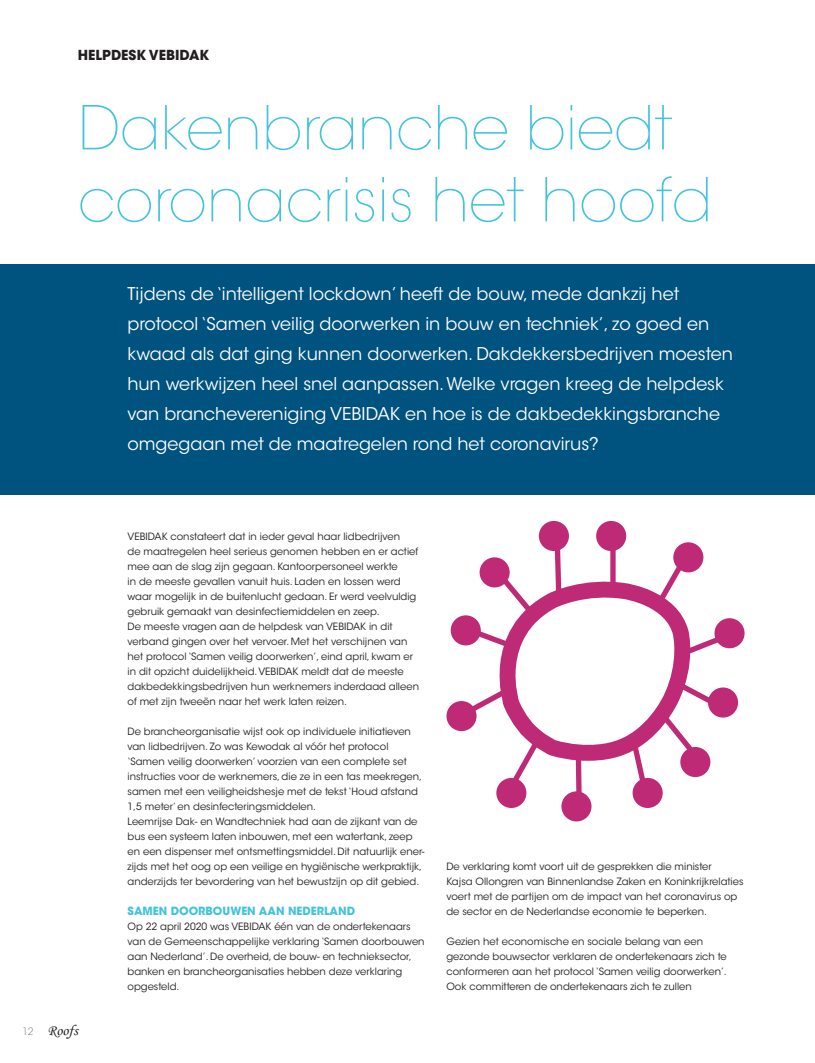
<style>
.page{position:relative;width:815px;height:1063px;background:#fff}
.page>*{position:absolute;margin:0;border:0;box-sizing:border-box;transform-origin:0 0}
.t1{font:200 60px/72px "ITC Avant Garde Std";color:#42c3dc}
.t2{font:17.5px/30px "ITC Avant Garde Std";color:#fff}
.t3{font:15px "Monotype Corsiva";color:#231f20}
.t4{font:700 13.75px "ITC Avant Garde Std";color:#231f20}
.t5{font:700 11.25px "ITC Avant Garde Std";color:#42c3dc}
.t6{font:10px/15px "ITC Avant Garde Std";color:#231f20}
.s1{font-family:"ITC Avant Garde Std";font-weight:200;font-size:10px}
</style>
<div class="page">
<div style="left:0;top:264px;width:815px;height:230px;background:#00537f"></div>
<svg style="left:499px;top:585px;width:191px;height:176px"></svg>
<svg style="left:552px;top:548px;width:12px;height:55px"></svg>
<div style="left:610px;top:548px;width:6px;height:41px;background:#be2a75"></div>
<svg style="left:651px;top:561px;width:36px;height:51px"></svg>
<svg style="left:675px;top:631px;width:54px;height:30px"></svg>
<svg style="left:628px;top:677px;width:89px;height:112px"></svg>
<svg style="left:573px;top:748px;width:11px;height:44px"></svg>
<svg style="left:506px;top:731px;width:40px;height:58px"></svg>
<svg style="left:465px;top:683px;width:51px;height:36px"></svg>
<svg style="left:463px;top:573px;width:77px;height:80px"></svg>
<div style="left:539px;top:521px;width:30px;height:30px;background:#be2a75;border-radius:50%"></div>
<div style="left:596px;top:521px;width:30px;height:30px;background:#be2a75;border-radius:50%"></div>
<div style="left:673px;top:542px;width:30px;height:30px;background:#be2a75;border-radius:50%"></div>
<div style="left:714px;top:618px;width:31px;height:30px;background:#be2a75;border-radius:50%"></div>
<div style="left:708px;top:687px;width:30px;height:31px;background:#be2a75;border-radius:50%"></div>
<div style="left:680px;top:747px;width:30px;height:30px;background:#be2a75;border-radius:50%"></div>
<div style="left:633px;top:778px;width:30px;height:30px;background:#be2a75;border-radius:50%"></div>
<div style="left:561px;top:791px;width:30px;height:30px;background:#be2a75;border-radius:50%"></div>
<div style="left:496px;top:778px;width:30px;height:30px;background:#be2a75;border-radius:50%"></div>
<div style="left:446px;top:701px;width:31px;height:30px;background:#be2a75;border-radius:50%"></div>
<div style="left:451px;top:615px;width:30px;height:30px;background:#be2a75;border-radius:50%"></div>
<div style="left:480px;top:557px;width:30px;height:30px;background:#be2a75;border-radius:50%"></div>
<h3 class="t4" style="left:78px;top:46px;width:133px">HELPDESK VEBIDAK</h3>
<h1 class="t1" style="left:78px;top:93px;width:636px">Dakenbranche biedt coronacrisis het hoofd</h1>
<p class="t2" style="left:128px;top:279px;width:607px">Tijdens de ‘intelligent lockdown’ heeft de bouw, mede dankzij het protocol ‘Samen veilig doorwerken in bouw en techniek’, zo goed en kwaad als dat ging kunnen doorwerken. Dakdekkersbedrijven moesten hun werkwijzen heel snel aanpassen. Welke vragen kreeg de helpdesk van branchevereniging VEBIDAK en hoe is de dakbedekkingsbranche omgegaan met de maatregelen rond het coronavirus?</p>
<h3 class="t3" style="left:22px;top:1021px;width:57px"><span class="s1">12</span> Roofs</h3>
<p class="t6" style="left:128px;top:529px;width:293px">VEBIDAK constateert dat in ieder geval haar lidbedrijven<br>de maatregelen heel serieus genomen hebben en er actief mee aan de slag zijn gegaan. Kantoorpersoneel werkte<br>in de meeste gevallen vanuit huis. Laden en lossen werd waar mogelijk in de buitenlucht gedaan. Er werd veelvuldig gebruik gemaakt van desinfectiemiddelen en zeep.<br>De meeste vragen aan de helpdesk van VEBIDAK in dit verband gingen over het vervoer. Met het verschijnen van het protocol ‘Samen veilig doorwerken’, eind april, kwam er in dit opzicht duidelijkheid. VEBIDAK meldt dat de meeste dakbedekkingsbedrijven hun werknemers inderdaad alleen of met zijn tweeën naar het werk laten reizen.</p>
<p class="t6" style="left:128px;top:724px;width:299px">De brancheorganisatie wijst ook op individuele initiatieven van lidbedrijven. Zo was Kewodak al vóór het protocol ‘Samen veilig doorwerken’ voorzien van een complete set instructies voor de werknemers, die ze in een tas meekregen, samen met een veiligheidshesje met de tekst ‘Houd afstand 1,5 meter’ en desinfecteringsmiddelen.<br>Leemrijse Dak- en Wandtechniek had aan de zijkant van de bus een systeem laten inbouwen, met een watertank, zeep en een dispenser met ontsmettingsmiddel. Dit natuurlijk ener&shy;zijds met het oog op een veilige en hygiënische werkpraktijk, anderzijds ter bevordering van het bewustzijn op dit gebied.</p>
<p class="t5" style="left:128px;top:904px;width:229px">SAMEN DOORBOUWEN AAN NEDERLAND</p>
<p class="t6" style="left:128px;top:919px;width:299px">Op 22 april 2020 was VEBIDAK één van de ondertekenaars van de Gemeenschappelijke verklaring ‘Samen doorbouwen aan Nederland’. De overheid, de bouw- en technieksector, banken en brancheorganisaties hebben deze verklaring opgesteld.</p>
<p class="t6" style="left:446px;top:859px;width:299px">De verklaring komt voort uit de gesprekken die minister<br>Kajsa Ollongren van Binnenlandse Zaken en Koninkrijkrelaties voert met de partijen om de impact van het coronavirus op de sector en de Nederlandse economie te beperken.</p>
<p class="t6" style="left:446px;top:934px;width:282px">Gezien het economische en sociale belang van een gezonde bouwsector verklaren de ondertekenaars zich te conformeren aan het protocol ‘Samen veilig doorwerken’.<br>Ook committeren de ondertekenaars zich te zullen</p>
</div>
